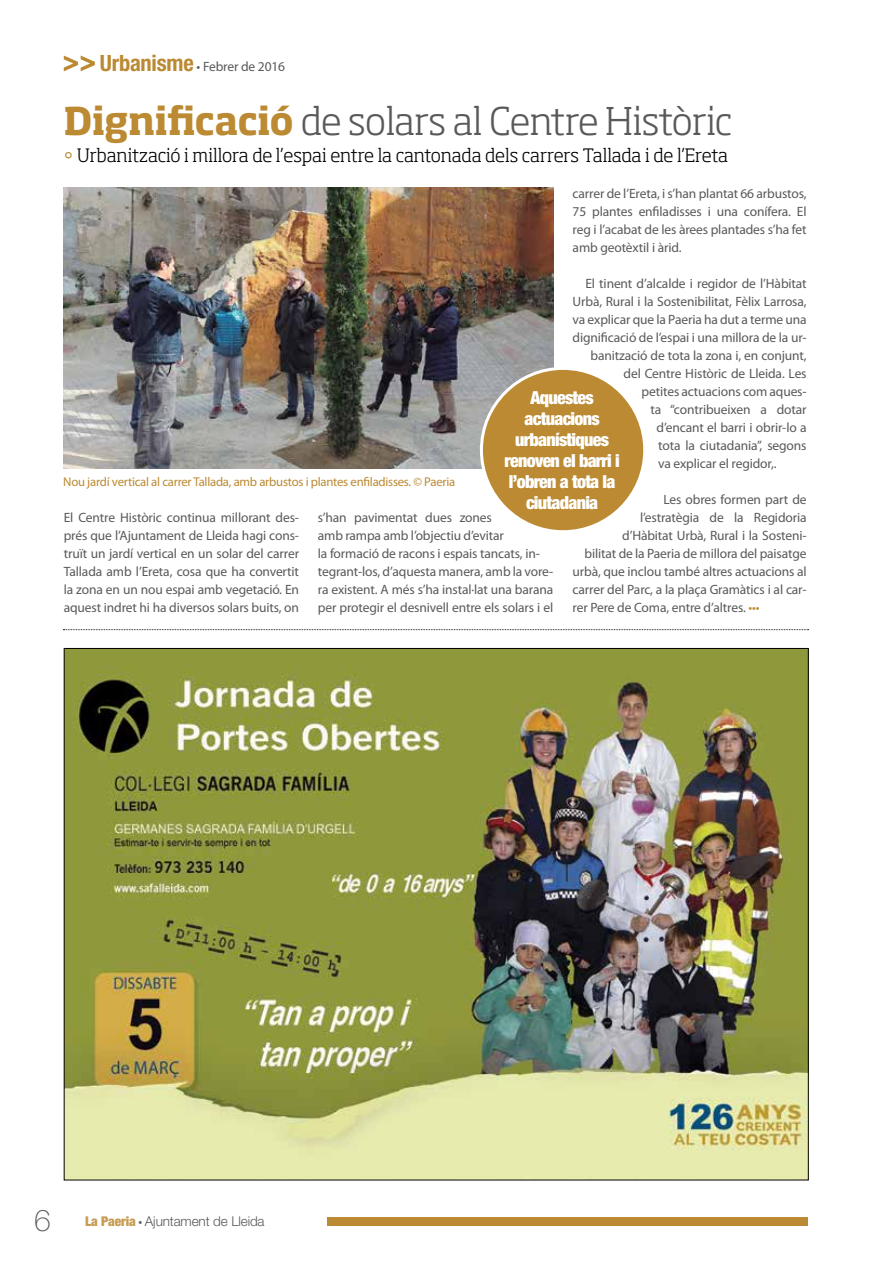
<style>
.page{position:relative;width:893px;height:1263px;background:#fff}
.page>*{position:absolute;margin:0;border:0;box-sizing:border-box;transform-origin:0 0}
.t1{font:300 37.65px "Soho Std";letter-spacing:-.015em;color:#58595b}
.t2{font:100 30px "Helvetica Neue LT Std";color:#58595b}
.t3{font:300 18.3px "Soho Std";letter-spacing:-.01em;color:#000}
.t4{font:900 condensed 18px/21px "Helvetica Neue LT Std";letter-spacing:-.04em;color:#fff;text-align:center}
.t5{font:13.5px/18px "Myriad Pro";letter-spacing:-.01em;color:#58595b;text-align:justify}
.t6{font:300 13.5px "Helvetica Neue LT Std";letter-spacing:-.01em;color:#58595b}
.t7{font:12.75px "Myriad Pro";letter-spacing:-.02em;color:#bb8a32}
.s1{font-family:"Helvetica Neue LT Std";font-weight:700;font-stretch:condensed;font-size:22.5px;color:#bb8a32}
.s2{font-weight:700;color:#bb8a32}
.s3{color:#bb8a32}
.s4{font-weight:900;font-stretch:condensed;color:#c79c52}
.s5{font-family:"Myriad Pro";font-weight:400}
</style>
<div class="page">
<div style="left:327px;top:1217px;width:481px;height:9px;background:#bb8a32"></div>
<svg style="left:64px;top:56px;width:31px;height:15px"></svg>
<svg style="left:63px;top:629px;width:745px;height:1px"></svg>
<img style="left:66px;top:650px;width:741px;height:528px">
<img style="left:64px;top:188px;width:489px;height:280px">
<div style="left:481px;top:368px;width:164px;height:164px;background:#bb8a32;border-radius:50%"></div>
<div style="left:480px;top:367px;width:166px;height:166px;border:3px solid #fff;border-radius:50%"></div>
<p class="t5" style="left:100px;top:58px;width:187px"><span class="s1">Urbanisme</span> • Febrer de 2016</p>
<h1 class="t1" style="left:64px;top:97px;width:670px"><span class="s2">Dignificació</span> de solars al Centre Històric</h1>
<h3 class="t3" style="left:64px;top:144px;width:666px"><span class="s3">•</span> Urbanització i millora de l’espai entre la cantonada dels carrers Tallada i de l’Ereta</h3>
<p class="t5" style="left:573px;top:184px;width:236px">carrer de l’Ereta, i s’han plantat 66 arbustos, 75 plantes enfiladisses i una conífera. El reg i l’acabat de les àrees plantades s’ha fet amb geotèxtil i àrid.</p>
<p class="t5" style="left:585px;top:274px;width:223px">El tinent d’alcalde i regidor de l’Hàbitat</p>
<p class="t5" style="left:573px;top:292px;width:235px">Urbà, Rural i la Sostenibilitat, Fèlix Larrosa,</p>
<p class="t5" style="left:573px;top:310px;width:235px">va explicar que la Paeria ha dut a terme una</p>
<p class="t5" style="left:573px;top:328px;width:235px">dignificació de l’espai i una millora de la ur-</p>
<p class="t5" style="left:591px;top:346px;width:217px">banització de tota la zona i, en conjunt,</p>
<p class="t5" style="left:624px;top:364px;width:185px">del Centre Històric de Lleida. Les</p>
<p class="t5" style="left:642px;top:382px;width:166px">petites actuacions com aques-</p>
<p class="t5" style="left:651px;top:400px;width:157px">ta “contribueixen a dotar</p>
<p class="t5" style="left:657px;top:418px;width:151px">d’encant el barri i obrir-lo a</p>
<p class="t5" style="left:658px;top:436px;width:150px">tota la ciutadania”, segons</p>
<p class="t5" style="left:658px;top:454px;width:120px">va explicar el regidor,.</p>
<p class="t5" style="left:663px;top:490px;width:145px">Les obres formen part de</p>
<p class="t5" style="left:640px;top:508px;width:168px">l’estratègia de la Regidoria</p>
<p class="t5" style="left:622px;top:526px;width:186px">d’Hàbitat Urbà, Rural i la Sosteni-</p>
<p class="t5" style="left:585px;top:544px;width:223px">bilitat de la Paeria de millora del paisatge</p>
<p class="t5" style="left:573px;top:562px;width:235px">urbà, que inclou també altres actuacions al</p>
<p class="t5" style="left:573px;top:580px;width:235px">carrer del Parc, a la plaça Gramàtics i al car-</p>
<p class="t5" style="left:573px;top:598px;width:189px">rer Pere de Coma, entre d’altres. <span class="s3">•••</span></p>
<h3 class="t4" style="left:505px;top:387px;width:117px">Aquestes actuacions urbanístiques renoven el barri i l’obren a tota la ciutadania</h3>
<p class="t7" style="left:63px;top:474px;width:394px">Nou jardí vertical al carrer Tallada, amb arbustos i plantes enfiladisses. © Paeria</p>
<p class="t5" style="left:64px;top:508px;width:237px">El Centre Històric continua millorant des&shy;prés que l’Ajuntament de Lleida hagi cons&shy;truït un jardí vertical en un solar del carrer Tallada amb l’Ereta, cosa que ha convertit la zona en un nou espai amb vegetació. En aquest indret hi ha diversos solars buits, on</p>
<p class="t5" style="left:318px;top:508px;width:237px;text-align:left">s’han pavimentat dues zones<br>amb rampa amb l’objectiu d’evitar<br>la formació de racons i espais tancats, in&shy;tegrant-los, d’aquesta manera, amb la vore&shy;ra existent. A més s’ha instal·lat una barana per protegir el desnivell entre els solars i el</p>
<h2 class="t2" style="left:34px;top:1203px;width:18px">6</h2>
<p class="t6" style="left:85px;top:1212px;width:181px"><span class="s4">La Paeria</span> <span class="s5">•</span> Ajuntament de Lleida</p>
</div>
